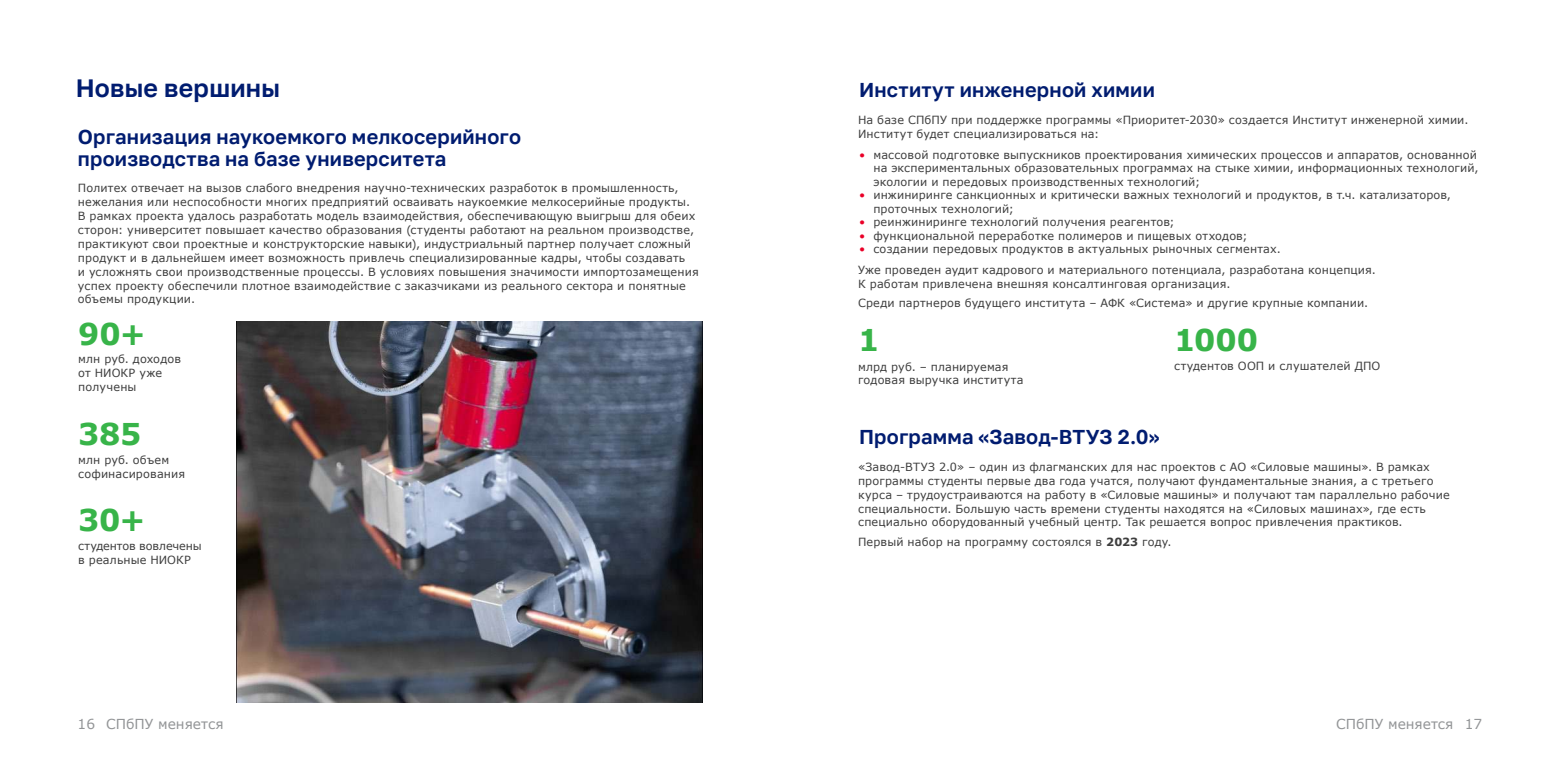
<style>
.page{position:relative;width:1560px;height:780px;background:#fff}
.page>*{position:absolute;margin:0;border:0;box-sizing:border-box;transform-origin:0 0}
.t1{font:700 30px "Verdana";letter-spacing:-.01em;color:#38b449}
.t2{font:600 25px "Golos Text";letter-spacing:.01em;color:#001c70}
.t3{font:600 20px/22.5px "Golos Text";letter-spacing:.01em;color:#001c70}
.t4{font:13.75px "Verdana";color:#939597}
.t5{font:11.25px/13.9px "Verdana";letter-spacing:.01em;color:#3f3f3f}
.s1{color:#ea0028}
.s2{font-weight:700}
</style>
<div class="page">
<img style="left:236px;top:322px;width:466px;height:380px">
<h2 class="t2" style="left:76px;top:73px;width:206px">Новые вершины</h2>
<h3 class="t3" style="left:78px;top:125px;width:444px">Организация наукоемкого мелкосерийного производства на базе университета</h3>
<p class="t5" style="left:78px;top:181px;width:622px">Политех отвечает на вызов слабого внедрения научно-технических разработок в промышленность, нежелания или неспособности многих предприятий осваивать наукоемкие мелкосерийные продукты.<br>В рамках проекта удалось разработать модель взаимодействия, обеспечивающую выигрыш для обеих сторон: университет повышает качество образования (студенты работают на реальном производстве, практикуют свои проектные и конструкторские навыки), индустриальный партнер получает сложный продукт и в дальнейшем имеет возможность привлечь специализированные кадры, чтобы создавать<br>и усложнять свои производственные процессы. В условиях повышения значимости импортозамещения успех проекту обеспечили плотное взаимодействие с заказчиками из реального сектора и понятные объемы продукции.</p>
<h1 class="t1" style="left:78px;top:313px;width:69px">90+</h1>
<p class="t5" style="left:78px;top:352px;width:104px">млн руб. доходов от НИОКР уже получены</p>
<h1 class="t1" style="left:78px;top:413px;width:65px">385</h1>
<p class="t5" style="left:78px;top:453px;width:108px">млн руб. объем софинасирования</p>
<h1 class="t1" style="left:78px;top:499px;width:69px">30+</h1>
<p class="t5" style="left:78px;top:539px;width:125px">студентов вовлечены в реальные НИОКР</p>
<h3 class="t3" style="left:859px;top:78px;width:297px">Институт инженерной химии</h3>
<p class="t5" style="left:858px;top:113px;width:611px">На базе СПбПУ при поддержке программы «Приоритет-2030» создается Институт инженерной химии.<br>Институт будет специализироваться на:</p>
<p class="t5" style="left:873px;top:147px;width:606px;line-height:13.5px;text-indent:-14px"><span class="s1">•</span> массовой подготовке выпускников проектирования химических процессов и аппаратов, основанной на экспериментальных образовательных программах на стыке химии, информационных технологий, экологии и передовых производственных технологий;</p>
<p class="t5" style="left:873px;top:188px;width:579px;line-height:13.5px;text-indent:-14px"><span class="s1">•</span> инжиниринге санкционных и критически важных технологий и продуктов, в т.ч. катализаторов, проточных технологий;</p>
<p class="t5" style="left:859px;top:215px;width:317px"><span class="s1">•</span> реинжиниринге технологий получения реагентов;</p>
<p class="t5" style="left:859px;top:228px;width:390px"><span class="s1">•</span> функциональной переработке полимеров и пищевых отходов;</p>
<p class="t5" style="left:859px;top:242px;width:423px"><span class="s1">•</span> создании передовых продуктов в актуальных рыночных сегментах.</p>
<p class="t5" style="left:858px;top:262px;width:519px">Уже проведен аудит кадрового и материального потенциала, разработана концепция.<br>К работам привлечена внешняя консалтинговая организация.</p>
<p class="t5" style="left:858px;top:296px;width:511px">Среди партнеров будущего института – АФК «Система» и другие крупные компании.</p>
<h1 class="t1" style="left:857px;top:323px;width:23px">1</h1>
<p class="t5" style="left:857px;top:359px;width:167px">млрд руб. – планируемая годовая выручка института</p>
<h1 class="t1" style="left:1173px;top:319px;width:86px">1000</h1>
<p class="t5" style="left:1173px;top:359px;width:208px">студентов ООП и слушателей ДПО</p>
<h3 class="t3" style="left:859px;top:425px;width:302px">Программа «Завод-ВТУЗ 2.0»</h3>
<p class="t5" style="left:858px;top:460px;width:593px">«Завод-ВТУЗ 2.0» – один из флагманских для нас проектов с АО «Силовые машины». В рамках программы студенты первые два года учатся, получают фундаментальные знания, а с третьего курса – трудоустраиваются на работу в «Силовые машины» и получают там параллельно рабочие специальности. Большую часть времени студенты находятся на «Силовых машинах», где есть специально оборудованный учебный центр. Так решается вопрос привлечения практиков.</p>
<p class="t5" style="left:858px;top:534px;width:315px">Первый набор на программу состоялся в <span class="s2">2023</span> году.</p>
<p class="t4" style="left:78px;top:718px;width:147px">16 СПбПУ меняется</p>
<p class="t4" style="left:1335px;top:714px;width:148px">СПбПУ меняется 17</p>
</div>
